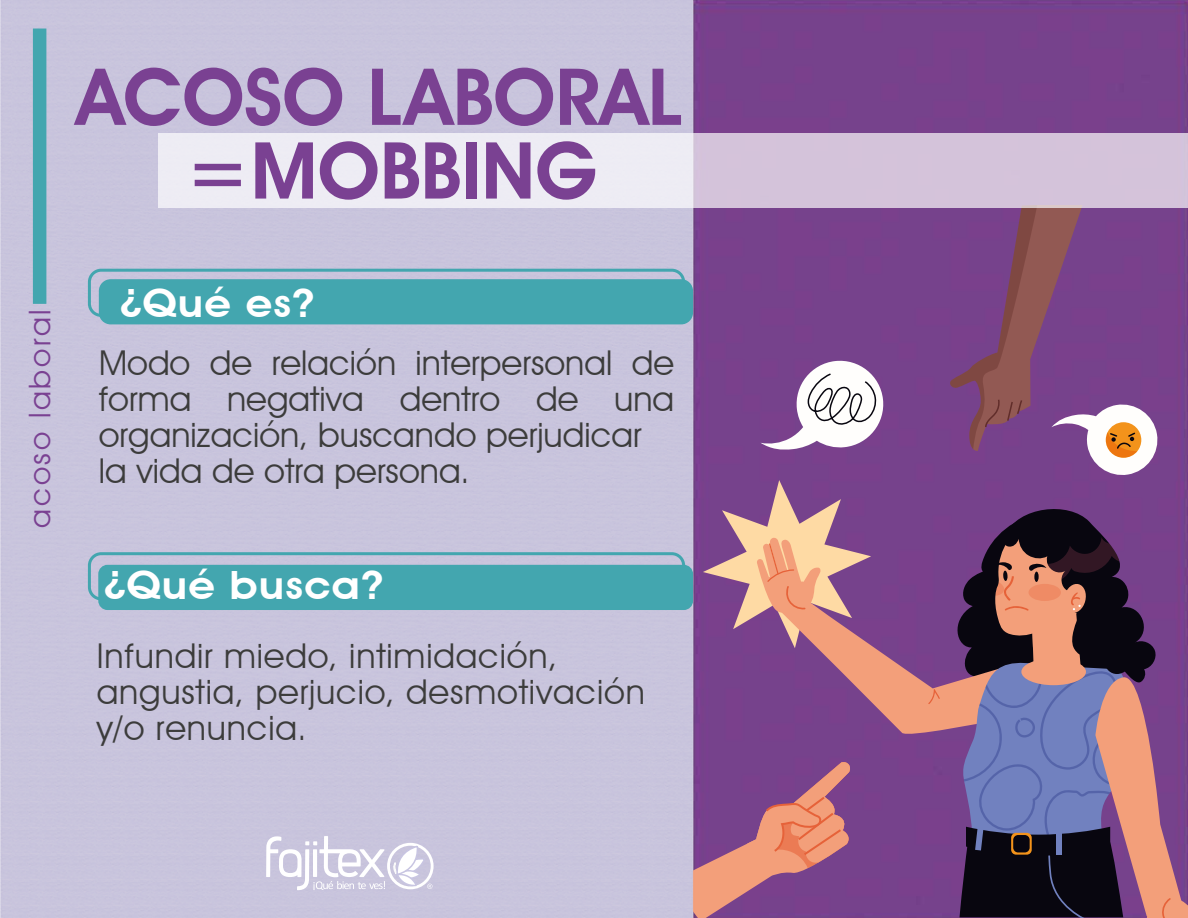
<style>
.page{position:relative;width:1188px;height:918px;background:#fff}
.page>*{position:absolute;margin:0;border:0;box-sizing:border-box;transform-origin:0 0}
.t1{font:600 79.05px/73.7px "Avant Garde IT Cby BT";color:#7a4192;text-align:center}
.t2{font:600 39px "Avant Garde IT Cby BT";letter-spacing:.025em;color:#fff;scale:1.12 1}
.t3{font:34.2px/36px "Avant Garde IT Cby BT";color:#3c3c3b}
.t4{font:34.2px/36px "Avant Garde IT Cby BT";letter-spacing:.025em;color:#3c3c3b}
.t5{font:30px "Avant Garde IT Cby BT";letter-spacing:.09em;color:#7a4192}
</style>
<div class="page">
<div style="left:747px;top:0;width:441px;height:134px;background:#76428c"></div>
<svg style="left:747px;top:208px;width:441px;height:710px;background:#835482"></svg>
<img style="left:0;top:0;width:747px;height:918px">
<div style="left:387px;top:843px;width:47px;height:46px;border:3px solid #fff;border-radius:50%"></div>
<svg style="left:393px;top:844px;width:39px;height:45px"></svg>
<svg style="left:266px;top:836px;width:119px;height:54px"></svg>
<div style="left:33px;top:29px;width:13px;height:275px;background:#43a6af"></div>
<div style="left:99px;top:279px;width:594px;height:45px;background:#43a6af;border-radius:12px"></div>
<div style="left:88px;top:269px;width:597px;height:48px;border:3px solid #43a6af;border-radius:12px"></div>
<div style="left:88px;top:552px;width:597px;height:48px;border:3px solid #43a6af;border-radius:12px"></div>
<div style="left:98px;top:565px;width:595px;height:45px;background:#43a6af;border-radius:9px"></div>
<svg style="left:159px;top:134px;width:1029px;height:74px;background:#e1d8e7"></svg>
<h1 class="t1" style="left:77px;top:60px;width:607px">ACOSO LABORAL =MOBBING</h1>
<p class="t5" style="left:22px;top:528px;width:220px;rotate:-90deg">acoso laboral</p>
<p class="t2" style="left:119px;top:279px;width:176px">¿Qué es?</p>
<p class="t3" style="left:99px;top:344px;width:577px">Modo de relación interpersonal de forma negativa dentro de una organización, buscando perjudicar la vida de otra persona.</p>
<p class="t2" style="left:103px;top:562px;width:252px">¿Qué busca?</p>
<p class="t4" style="left:97px;top:637px;width:550px">Infundir miedo, intimidación, angustia, perjucio, desmotivación y/o renuncia.</p>
</div>
